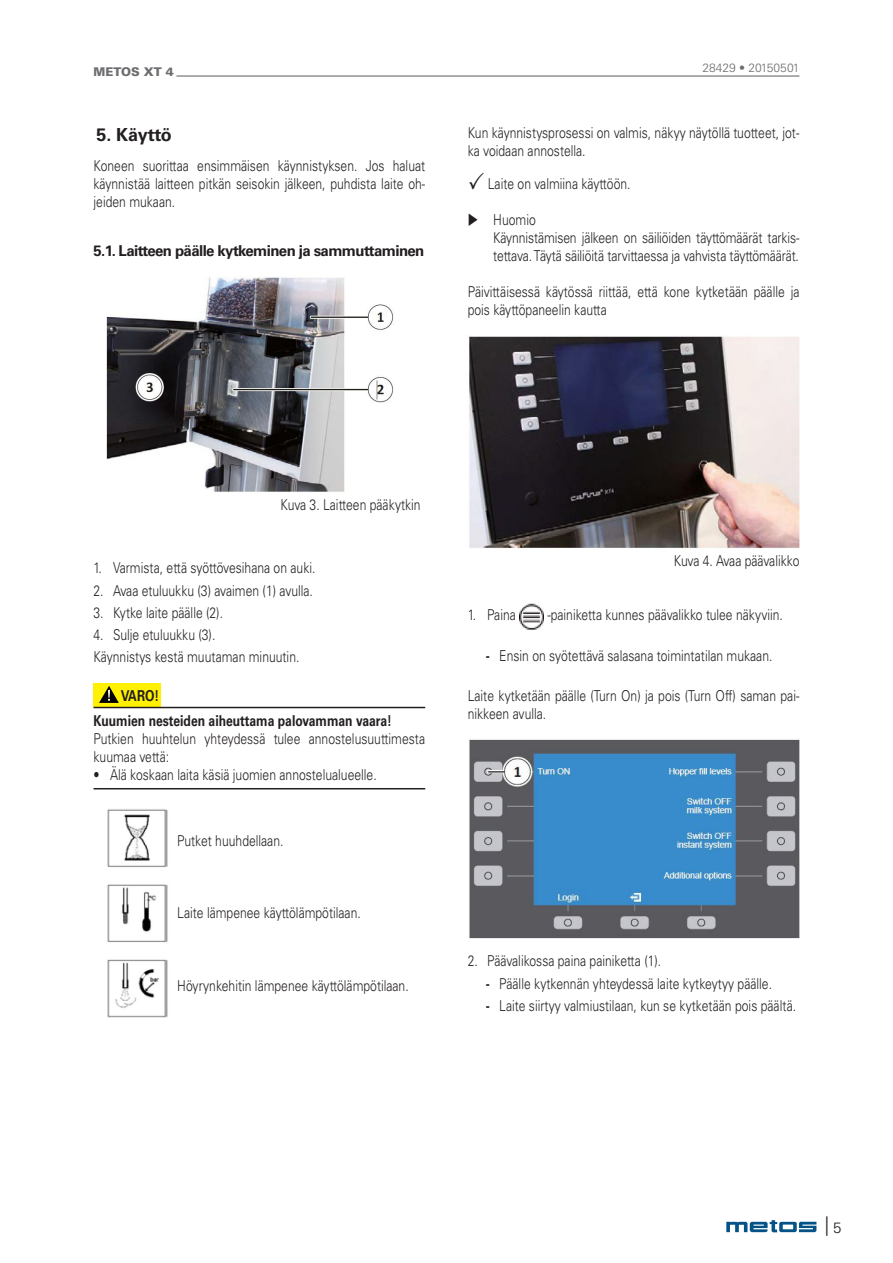
<style>
.page{position:relative;width:893px;height:1263px;background:#fff}
.page>*{position:absolute;margin:0;border:0;box-sizing:border-box;transform-origin:0 0}
.t1{font:300 19.5px "Univers LT Std";color:#231f20}
.Heading_1{font:700 18px "Univers LT Std";letter-spacing:-.02em;color:#231f20}
.Body{font:300 15px/18px "Univers LT Std";color:#231f20;scale:.81 1}
.Heading_2{font:700 15px "Univers LT Std";letter-spacing:-.04em;color:#231f20}
.Body-2{font:700 15px "Univers LT Std";color:#231f20;scale:.81 1}
.Body-3{font:300 15px "Univers LT Std";letter-spacing:-.02em;color:#231f20;scale:.81 1}
.Fig__text{font:700 15px "Univers LT Std";color:#231f20;scale:.81 1}
.t2{font:300 12px "Univers LT Std";color:#6c6d70}
.t3{font:900 12px "Univers LT Std";color:#6c6d70}
.s1{font-weight:700}
.s2{font-size:15px}
</style>
<div class="page">
<svg style="left:726px;top:1220px;width:90px;height:12px"></svg>
<hr style="left:176px;top:75px;width:623px;height:2px;background:#6c6d70">
<img style="left:106px;top:277px;width:287px;height:215px">
<div style="left:94px;top:683px;width:67px;height:25px;background:#fff101"></div>
<svg style="left:99px;top:686px;width:20px;height:17px"></svg>
<hr style="left:94px;top:707px;width:331px;height:1px;background:#231f20">
<hr style="left:94px;top:788px;width:331px;height:1px;background:#231f20">
<img style="left:107px;top:809px;width:61px;height:209px">
<img style="left:469px;top:336px;width:330px;height:212px">
<img style="left:519px;top:603px;width:25px;height:26px">
<img style="left:469px;top:739px;width:330px;height:200px">
<p class="t3" style="left:94px;top:65px;width:82px">METOS XT 4</p>
<p class="t2" style="left:702px;top:61px;width:99px">28429 • 20150501</p>
<p class="Heading_1" style="left:97px;top:124px;width:77px">5. Käyttö</p>
<p class="Body" style="left:94px;top:157px;width:411px;text-align:justify">Koneen suorittaa ensimmäisen käynnistyksen. Jos haluat käynnistää laitteen pitkän seisokin jälkeen, puhdista laite oh&shy;jeiden mukaan.</p>
<p class="Heading_2" style="left:94px;top:242px;width:332px">5.1. Laitteen päälle kytkeminen ja sammuttaminen</p>
<p class="Body" style="left:468px;top:124px;width:411px">Kun käynnistysprosessi on valmis, näkyy näytöllä tuotteet, jot&shy;ka voidaan annostella.</p>
<p class="Body" style="left:488px;top:175px;width:178px">Laite on valmiina käyttöön.</p>
<p class="Body" style="left:468px;top:211px;width:85px">◆ Huomio</p>
<p class="Body" style="left:493px;top:229px;width:379px">Käynnistämisen jälkeen on säiliöiden täyttömäärät tarkis&shy;tettava. Täytä säiliöitä tarvittaessa ja vahvista täyttömäärät.</p>
<p class="Body" style="left:468px;top:283px;width:411px">Päivittäisessä käytössä riittää, että kone kytketään päälle ja pois käyttöpaneelin kautta</p>
<p class="Body" style="left:281px;top:496px;width:174px">Kuva 3. Laitteen pääkytkin</p>
<p class="Body" style="left:94px;top:559px;width:275px">1. Varmista, että syöttövesihana on auki.</p>
<p class="Body" style="left:94px;top:581px;width:272px">2. Avaa etuluukku (3) avaimen (1) avulla.</p>
<p class="Body" style="left:94px;top:604px;width:161px">3. Kytke laite päälle (2).</p>
<p class="Body" style="left:94px;top:626px;width:152px">4. Sulje etuluukku (3).</p>
<p class="Body" style="left:94px;top:648px;width:256px">Käynnistys kestä muutaman minuutin.</p>
<p class="Fig__text" style="left:121px;top:687px;width:49px">VARO!</p>
<p class="Body-2" style="left:94px;top:712px;width:370px">Kuumien nesteiden aiheuttama palovamman vaara!</p>
<p class="Body" style="left:94px;top:729px;width:411px">Putkien huuhtelun yhteydessä tulee annostelusuuttimesta kuumaa vettä:</p>
<p class="Body" style="left:94px;top:765px;width:351px">• Älä koskaan laita käsiä juomien annostelualueelle.</p>
<p class="Body" style="left:177px;top:832px;width:133px">Putket huuhdellaan.</p>
<p class="Body" style="left:177px;top:904px;width:228px">Laite lämpenee käyttölämpötilaan.</p>
<p class="Body" style="left:177px;top:976px;width:287px">Höyrynkehitin lämpenee käyttölämpötilaan.</p>
<p class="Body-3" style="left:674px;top:551px;width:157px">Kuva 4. Avaa päävalikko</p>
<p class="Body" style="left:468px;top:606px;width:61px">1. Paina</p>
<p class="Body" style="left:547px;top:606px;width:292px">-painiketta kunnes päävalikko tulee näkyviin.</p>
<p class="Body" style="left:486px;top:646px;width:356px"><span class="s1">-</span> Ensin on syötettävä salasana toimintatilan mukaan.</p>
<p class="Body" style="left:468px;top:686px;width:411px">Laite kytketään päälle (Turn On) ja pois (Turn Off) saman pai&shy;nikkeen avulla.</p>
<p class="Body" style="left:468px;top:952px;width:240px">2. Päävalikossa paina painiketta (1).</p>
<p class="Body" style="left:486px;top:974px;width:355px"><span class="s1">-</span> Päälle kytkennän yhteydessä laite kytkeytyy päälle.</p>
<p class="Body" style="left:486px;top:996px;width:385px"><span class="s1">-</span> Laite siirtyy valmiustilaan, kun se kytketään pois päältä.</p>
<h1 class="t1" style="left:825px;top:1212px;width:18px">| <span class="s2">5</span></h1>
</div>
